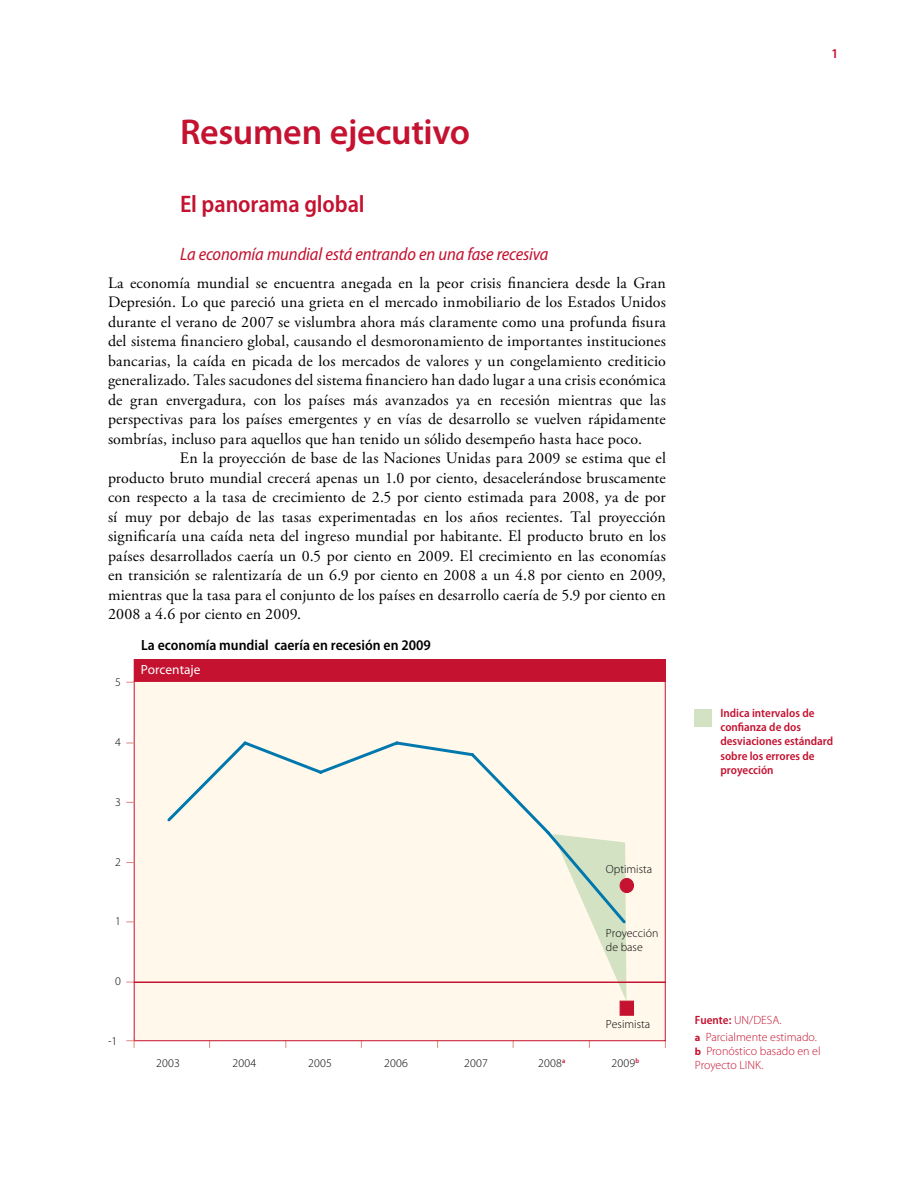
<style>
.page{position:relative;width:918px;height:1188px;background:#fff}
.page>*{position:absolute;margin:0;border:0;box-sizing:border-box;transform-origin:0 0}
.t1{font:600 36px "Myriad Pro";letter-spacing:-.01em;color:#c41230}
.t2{font:600 semi-condensed 24px "Myriad Pro";letter-spacing:-.005em;color:#c41230}
.t3{font:italic semi-condensed 18px "Myriad Pro";letter-spacing:-.01em;color:#c41230}
.t4{font:15.9px "Adobe Garamond Pro";letter-spacing:.01em;color:#000}
.t5{font:600 semi-condensed 14.85px "Myriad Pro";color:#000}
.t6{font:600 semi-condensed 13.5px "Myriad Pro";color:#c41230}
.t7{font:13.35px "Myriad Pro";color:#fff}
.t8{font:600 semi-condensed 12px/14.2px "Myriad Pro";color:#c41230}
.t9{font:300 12px/17.2px "Myriad Pro";color:#c41230}
.t10{font:300 11.85px/14.2px "Myriad Pro";color:#000}
.s1{font-weight:600;font-stretch:semi-condensed}
.s2{font-weight:700;font-size:10.5px}
</style>
<div class="page">
<div style="left:135px;top:683px;width:529px;height:356px;background:#fff8eb"></div>
<svg style="left:553px;top:926px;width:73px;height:75px;background:#f5f1e0"></svg>
<div style="left:134px;top:660px;width:531px;height:21px;background:#c41230"></div>
<div style="left:134px;top:659px;width:532px;height:23px;border:1px solid #c41230"></div>
<svg style="left:127px;top:1040px;width:8px;height:7px"></svg>
<svg style="left:165px;top:739px;width:463px;height:187px;background:#f4f2e6"></svg>
<div style="left:620px;top:879px;width:13px;height:14px;background:#c41230;border-radius:50%"></div>
<div style="left:620px;top:878px;width:14px;height:15px;border:1px solid #c41230;border-radius:50%"></div>
<div style="left:620px;top:1001px;width:14px;height:15px;background:#c41230;border:1px solid #c41230"></div>
<hr style="left:134px;top:982px;width:531px;height:1px;background:#c41230">
<div style="left:694px;top:709px;width:18px;height:18px;background:#d4e2c4"></div>
<h1 class="t1" style="left:180px;top:109px;width:292px">Resumen ejecutivo</h1>
<h2 class="t2" style="left:180px;top:190px;width:186px">El panorama global</h2>
<p class="t3" style="left:180px;top:244px;width:370px">La economía mundial está entrando en una fase recesiva</p>
<p class="t4" style="left:108px;top:273px;width:559px">La economía mundial se encuentra anegada en la peor crisis financiera desde la Gran</p>
<p class="t4" style="left:108px;top:293px;width:559px">Depresión. Lo que pareció una grieta en el mercado inmobiliario de los Estados Unidos</p>
<p class="t4" style="left:108px;top:312px;width:559px">durante el verano de 2007 se vislumbra ahora más claramente como una profunda fisura</p>
<p class="t4" style="left:108px;top:332px;width:559px">del sistema financiero global, causando el desmoronamiento de importantes instituciones</p>
<p class="t4" style="left:108px;top:351px;width:559px">bancarias, la caída en picada de los mercados de valores y un congelamiento crediticio</p>
<p class="t4" style="left:108px;top:371px;width:560px">generalizado. Tales sacudones del sistema financiero han dado lugar a una crisis económica</p>
<p class="t4" style="left:108px;top:390px;width:559px">de gran envergadura, con los países más avanzados ya en recesión mientras que las</p>
<p class="t4" style="left:108px;top:410px;width:559px">perspectivas para los países emergentes y en vías de desarrollo se vuelven rápidamente</p>
<p class="t4" style="left:108px;top:429px;width:536px">sombrías, incluso para aquellos que han tenido un sólido desempeño hasta hace poco.</p>
<p class="t4" style="left:180px;top:449px;width:487px">En la proyección de base de las Naciones Unidas para 2009 se estima que el</p>
<p class="t4" style="left:108px;top:468px;width:559px">producto bruto mundial crecerá apenas un 1.0 por ciento, desacelerándose bruscamente</p>
<p class="t4" style="left:108px;top:488px;width:559px">con respecto a la tasa de crecimiento de 2.5 por ciento estimada para 2008, ya de por</p>
<p class="t4" style="left:108px;top:507px;width:559px">sí muy por debajo de las tasas experimentadas en los años recientes. Tal proyección</p>
<p class="t4" style="left:108px;top:527px;width:559px">significaría una caída neta del ingreso mundial por habitante. El producto bruto en los</p>
<p class="t4" style="left:108px;top:546px;width:559px">países desarrollados caería un 0.5 por ciento en 2009. El crecimiento en las economías</p>
<p class="t4" style="left:108px;top:566px;width:559px">en transición se ralentizaría de un 6.9 por ciento en 2008 a un 4.8 por ciento en 2009,</p>
<p class="t4" style="left:108px;top:585px;width:559px">mientras que la tasa para el conjunto de los países en desarrollo caería de 5.9 por ciento en</p>
<p class="t4" style="left:108px;top:605px;width:195px">2008 a 4.6 por ciento en 2009.</p>
<p class="t5" style="left:141px;top:637px;width:291px">La economía mundial caería en recesión en 2009</p>
<p class="t10" style="left:115px;top:675px;width:7px">5</p>
<p class="t10" style="left:115px;top:735px;width:7px">4</p>
<p class="t10" style="left:115px;top:794px;width:7px">3</p>
<p class="t10" style="left:115px;top:855px;width:7px">2</p>
<p class="t10" style="left:115px;top:914px;width:7px">1</p>
<p class="t10" style="left:115px;top:974px;width:7px">0</p>
<p class="t10" style="left:108px;top:1033px;width:11px">-1</p>
<p class="t7" style="left:141px;top:661px;width:61px">Porcentaje</p>
<p class="t10" style="left:606px;top:862px;width:48px">Optimista</p>
<p class="t10" style="left:606px;top:926px;width:54px">Proyección de base</p>
<p class="t10" style="left:606px;top:1017px;width:46px">Pesimista</p>
<p class="t10" style="left:156px;top:1055px;width:25px">2003</p>
<p class="t10" style="left:232px;top:1055px;width:25px">2004</p>
<p class="t10" style="left:308px;top:1055px;width:25px">2005</p>
<p class="t10" style="left:384px;top:1055px;width:25px">2006</p>
<p class="t10" style="left:464px;top:1055px;width:25px">2007</p>
<p class="t10" style="left:538px;top:1055px;width:29px">2008<sup>a</sup></p>
<p class="t10" style="left:611px;top:1055px;width:29px">2009<sup>b</sup></p>
<p class="t6" style="left:832px;top:46px;width:8px">1</p>
<p class="t8" style="left:720px;top:706px;width:114px">Indica intervalos de confianza de dos desviaciones estándard sobre los errores de proyección</p>
<p class="t9" style="left:695px;top:1011px;width:123px"><span class="s1">Fuente:</span> UN/DESA.<br><span class="s2">a</span> Parcialmente estimado.</p>
<p class="t9" style="left:695px;top:1044px;width:127px;line-height:14.2px"><span class="s2">b</span> Pronóstico basado en el<br>Proyecto LINK.</p>
</div>
